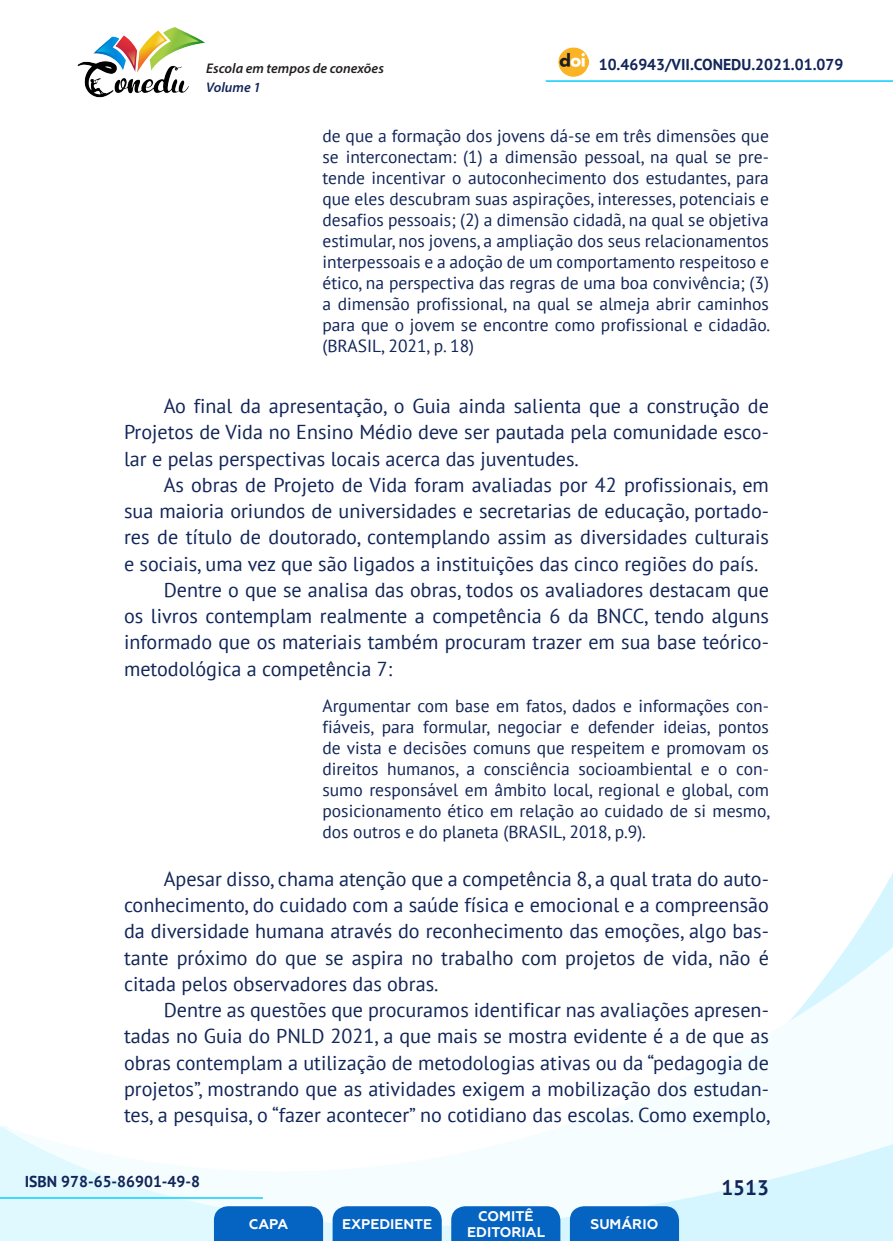
<style>
.page{position:relative;width:893px;height:1241px;background:#fff}
.page>*{position:absolute;margin:0;border:0;box-sizing:border-box;transform-origin:0 0}
.t1{font:700 21px "PT Sans";color:#112558}
._8_CORPO{font:20.12px/26.2px "PT Sans";color:#112558;text-align:justify}
._12_CITACAO{font:17.5px/21px "PT Sans";color:#112558;text-align:justify}
.t2{font:700 15.75px "PT Sans";color:#112558}
.t3{font:700 14px/16.8px "Geometria";color:#fff;text-align:center}
.t4{font:italic 600 14px "Myriad Pro";color:#231f20}
.t5{font:italic 600 14px "Myriad Pro";color:#112558}
</style>
<div class="page">
<svg style="left:848px;top:873px;width:45px;height:73px"></svg>
<svg style="left:0;top:946px;width:893px;height:294px"></svg>
<hr style="left:0;top:1196px;width:263px;height:2px;background:#2dd4fe">
<hr style="left:546px;top:80px;width:347px;height:2px;background:#2dd4fe">
<img style="left:559px;top:47px;width:30px;height:30px">
<img style="left:77px;top:27px;width:128px;height:71px">
<svg style="left:214px;top:1205px;width:109px;height:35px;background:#126bc4"></svg>
<svg style="left:333px;top:1205px;width:109px;height:35px;background:#126bc4"></svg>
<svg style="left:451px;top:1205px;width:109px;height:35px;background:#126bc4"></svg>
<svg style="left:570px;top:1205px;width:109px;height:35px;background:#116bc4"></svg>
<p class="t4" style="left:206px;top:59px;width:179px">Escola em tempos de conexões</p>
<p class="t2" style="left:599px;top:54px;width:246px">10.46943/VII.CONEDU.2021.01.079</p>
<p class="t5" style="left:206px;top:78px;width:56px">Volume 1</p>
<p class="_12_CITACAO" style="left:322px;top:125px;width:449px">de que a formação dos jovens dá-se em três dimensões que se interconectam: (1) a dimensão pessoal, na qual se pre&shy;tende incentivar o autoconhecimento dos estudantes, para que eles descubram suas aspirações, interesses, potenciais e desafios pessoais; (2) a dimensão cidadã, na qual se objetiva estimular, nos jovens, a ampliação dos seus relacionamentos interpessoais e a adoção de um comportamento respeitoso e ético, na perspectiva das regras de uma boa convivência; (3) a dimensão profissional, na qual se almeja abrir caminhos para que o jovem se encontre como profissional e cidadão. (BRASIL, 2021, p. 18)</p>
<p class="_8_CORPO" style="left:124px;top:392px;width:646px;text-indent:40px">Ao final da apresentação, o Guia ainda salienta que a construção de Projetos de Vida no Ensino Médio deve ser pautada pela comunidade esco&shy;lar e pelas perspectivas locais acerca das juventudes.</p>
<p class="_8_CORPO" style="left:124px;top:471px;width:646px;text-indent:40px">As obras de Projeto de Vida foram avaliadas por 42 profissionais, em sua maioria oriundos de universidades e secretarias de educação, portado&shy;res de título de doutorado, contemplando assim as diversidades culturais e sociais, uma vez que são ligados a instituições das cinco regiões do país.</p>
<p class="_8_CORPO" style="left:124px;top:576px;width:646px;text-indent:40px">Dentre o que se analisa das obras, todos os avaliadores destacam que os livros contemplam realmente a competência 6 da BNCC, tendo alguns informado que os materiais também procuram trazer em sua base teórico&shy;metodológica a competência 7:</p>
<p class="_12_CITACAO" style="left:322px;top:694px;width:449px">Argumentar com base em fatos, dados e informações con&shy;fiáveis, para formular, negociar e defender ideias, pontos de vista e decisões comuns que respeitem e promovam os direitos humanos, a consciência socioambiental e o con&shy;sumo responsável em âmbito local, regional e global, com posicionamento ético em relação ao cuidado de si mesmo, dos outros e do planeta (BRASIL, 2018, p.9).</p>
<p class="_8_CORPO" style="left:124px;top:865px;width:646px;text-indent:40px">Apesar disso, chama atenção que a competência 8, a qual trata do auto&shy;conhecimento, do cuidado com a saúde física e emocional e a compreensão da diversidade humana através do reconhecimento das emoções, algo bas&shy;tante próximo do que se aspira no trabalho com projetos de vida, não é citada pelos observadores das obras.</p>
<p class="_8_CORPO" style="left:124px;top:996px;width:648px;text-indent:40px">Dentre as questões que procuramos identificar nas avaliações apresen&shy;tadas no Guia do PNLD 2021, a que mais se mostra evidente é a de que as obras contemplam a utilização de metodologias ativas ou da “pedagogia de projetos”, mostrando que as atividades exigem a mobilização dos estudan&shy;tes, a pesquisa, o “fazer acontecer” no cotidiano das escolas. Como exemplo,</p>
<p class="t2" style="left:25px;top:1170px;width:177px">ISBN 978-65-86901-49-8</p>
<p class="t3" style="left:249px;top:1215px;width:41px">CAPA</p>
<p class="t3" style="left:342px;top:1215px;width:92px">EXPEDIENTE</p>
<p class="t3" style="left:467px;top:1207px;width:79px">COMITÊ<br>EDITORIAL</p>
<p class="t3" style="left:590px;top:1215px;width:69px">SUMÁRIO</p>
<p class="t1" style="left:721px;top:1173px;width:49px">1513</p>
</div>
